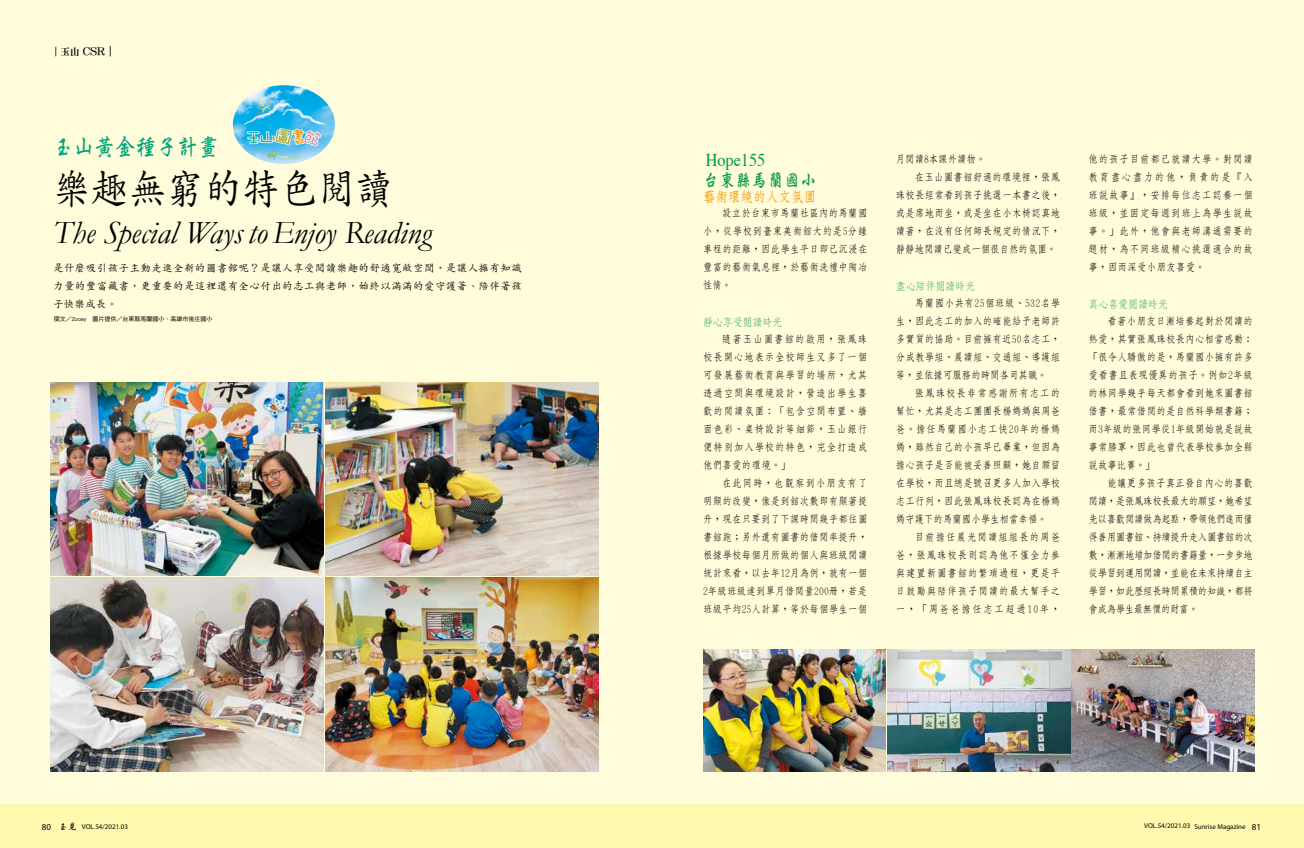
<style>
.page{position:relative;width:1304px;height:848px;background:#fff}
.page>*{position:absolute;margin:0;border:0;box-sizing:border-box;transform-origin:0 0}
.t1{font:500 42px "Std Kai";color:#000;scale:.9 1}
.t2{font:italic 32.6px "Garamond";color:#000}
.t3{font:24px "Singkai EG Bold Big 5";letter-spacing:-.04em;color:#00a67b;scale:.9 1}
.t4{font:18px "Times";color:#094;scale:.9 1}
.t5{font:18px "Singkai EG Bold Big 5";color:#094;scale:.9 1}
.t6{font:700 14px "Nan Sung";color:#f39700;scale:.9 1}
.t7{font:11px "DF Fang Song W2 HK BF";color:#094;scale:.9 1}
.t8{font:500 10.5px/18px "Nan Sung";letter-spacing:.025em;color:#000;text-align:justify;scale:.9 1}
.t9{font:500 10.5px/18px "Std Kai";letter-spacing:.04em;color:#000;text-align:justify}
.t10{font:500 10.5px "Nan Sung";color:#000;scale:.9 1}
.t11{font:10.5px "DFPG Ming XB MP BF";color:#000}
.t12{font:7px "Myriad MM 400 600";color:#000}
.t13{font:6px "DF Hei Std W5";color:#000}
.s1{font-size:9.5px}
.s2{font-family:"DF Fang Song Md HK BF";font-weight:400}
.s3{font-size:9px}
.s4{font-family:"Singkai EG Bold Big 5";font-size:9px}
</style>
<div class="page">
<div style="left:0;top:0;width:1304px;height:814px;background:#fffcdb"></div>
<div style="left:0;top:804px;width:1304px;height:44px;background:#fff9b0"></div>
<img style="left:233px;top:85px;width:48px;height:35px">
<img style="left:326px;top:382px;width:273px;height:193px">
<img style="left:51px;top:577px;width:273px;height:194px">
<img style="left:51px;top:382px;width:273px;height:193px">
<img style="left:326px;top:577px;width:273px;height:194px">
<img style="left:703px;top:649px;width:551px;height:122px">
<p class="t11" style="left:51px;top:46px;width:66px"><span class="s1">｜玉山</span> CSR｜</p>
<h3 class="t3" style="left:52px;top:135px;width:187px">玉山黃金種子計畫</h3>
<h1 class="t1" style="left:53px;top:168px;width:380px">樂趣無窮的特色閱讀</h1>
<h2 class="t2" style="left:53px;top:213px;width:380px">The Special Ways to Enjoy Reading</h2>
<p class="t9" style="left:53px;top:259px;width:470px">是什麼吸引孩子主動走進全新的圖書館呢？是讓人享受閱讀樂趣的舒適寬敞空間，是讓人擁有知識力量的豐富藏書，更重要的是這裡還有全心付出的志工與老師，始終以滿滿的愛守護著、陪伴著孩子快樂成長。</p>
<p class="t13" style="left:54px;top:315px;width:160px">撰文／Zooey 圖片提供／台東縣馬蘭國小、高雄市後庄國小</p>
<h3 class="t4" style="left:706px;top:143px;width:67px">Hope155</h3>
<h3 class="t5" style="left:703px;top:171px;width:128px">台東縣馬蘭國小</h3>
<h3 class="t6" style="left:703px;top:190px;width:128px">藝術環繞的人文氛圍</h3>
<p class="t8" style="left:703px;top:204px;width:184px;text-indent:19px">設立於台東市馬蘭社區內的馬蘭國小，從學校到臺東美術館大約是5分鐘車程的距離，因此學生平日即已沉浸在豐富的藝術氣息裡，於藝術洗禮中陶冶性情。</p>
<p class="t7" style="left:703px;top:316px;width:90px">靜心享受閱讀時光</p>
<p class="t8" style="left:703px;top:330px;width:184px;text-indent:19px">隨著玉山圖書館的<span class="s2">啟</span>用，張鳳珠校長開心地表示全校師生又多了一個可發展藝術教育與學習的場所，尤其透過空間與環境設計，營造出學生喜歡的閱讀氛圍：「包含空間布置、牆面色彩、桌椅設計等細節，玉山銀行便特別加入學校的特色，完全打造成他們喜愛的環境。」</p>
<p class="t8" style="left:703px;top:474px;width:184px;text-indent:19px">在此同時，也觀察到小朋友有了明顯的改變，像是到館次數即有顯著提升，現在只要到了下課時間幾乎都往圖書館跑；另外還有圖書的借閱率提升，根據學校每個月所做的個人與班級閱讀統計來看，以去年12月為例，就有一個2年級班級達到單月借閱量200冊，若是班級平均25人計算，等於每個學生一個</p>
<p class="t10" style="left:896px;top:154px;width:101px">月閱讀8本課外讀物。</p>
<p class="t8" style="left:915px;top:168px;width:163px">在玉山圖書館舒適的環境裡，張鳳</p>
<p class="t8" style="left:896px;top:186px;width:184px">珠校長經常看到孩子挑選一本書之後，</p>
<p class="t8" style="left:896px;top:204px;width:184px">或是席地而坐，或是坐在小木椅認真地</p>
<p class="t8" style="left:896px;top:222px;width:184px">讀著，在沒有任何師長規定的情況下，</p>
<p class="t10" style="left:896px;top:244px;width:180px">靜靜地閱讀已變成一個很自然的氛圍。</p>
<p class="t7" style="left:896px;top:280px;width:90px">盡心陪伴閱讀時光</p>
<p class="t8" style="left:896px;top:294px;width:184px;text-indent:19px">馬蘭國小共有25個班級、532名學生，因此志工的加入的確能給予老師許多實質的協助。目前擁有近50名志工，分成教學組、晨讀組、交通組、導護組等，並依據可服務的時間各司其職。</p>
<p class="t8" style="left:896px;top:384px;width:184px;text-indent:19px">張鳳珠校長非常感謝所有志工的幫忙，尤其是志工團團長楊媽媽與周爸爸。擔任馬蘭國小志工快20年的楊媽媽，雖然自己的小孩早已畢業，但因為擔心孩子是否能被妥善照顧，她自願留在學校，而且總是號召更多人加入學校志工行列，因此張鳳珠校長認為在楊媽媽守護下的馬蘭國小學生相當幸福。</p>
<p class="t8" style="left:896px;top:528px;width:184px;text-indent:19px">目前擔任晨光閱讀組組長的周爸爸，張鳳珠校長則認為他不僅全力參與建置新圖書館的繁瑣過程，更是平日鼓勵與陪伴孩子閱讀的最大幫手之一，「周爸爸擔任志工超過10年，</p>
<p class="t8" style="left:1088px;top:150px;width:184px">他的孩子目前都已就讀大學。對閱讀教育盡心盡力的他，負責的是『入班說故事』，安排每位志工認養一個班級，並固定每週到班上為學生說故事。」此外，他會與老師溝通需要的題材，為不同班級精心挑選適合的故事，因而深受小朋友喜愛。</p>
<p class="t7" style="left:1089px;top:298px;width:89px">真心喜愛閱讀時光</p>
<p class="t8" style="left:1089px;top:312px;width:184px;text-indent:19px">看著小朋友日漸培養起對於閱讀的熱愛，其實張鳳珠校長內心相當感動：「很令人驕傲的是，馬蘭國小擁有許多愛看書且表現優異的孩子。例如2年級的林同學幾乎每天都會看到她來圖書館借書，最常借閱的是自然科學類書籍；而3年級的張同學從1年級開始就是說故事常勝軍，因此也曾代表學校參加全縣說故事比賽。」</p>
<p class="t8" style="left:1089px;top:474px;width:184px;text-indent:19px">能讓更多孩子真正發自內心的喜歡閱讀，是張鳳珠校長最大的願望，她希望先以喜歡閱讀做為起點，帶領他們進而懂得善用圖書館、持續提升走入圖書館的次數，漸漸地增加借閱的書籍量，一步步地從學習到運用閱讀，並能在未來持續自主學習，如此歷經長時間累積的知識，都將會成為學生最無價的財富。</p>
<p class="t12" style="left:42px;top:823px;width:88px"><span class="s3">80</span> <span class="s4">玉見</span> VOL.54/2021.03</p>
<p class="t12" style="left:1144px;top:822px;width:103px">VOL.54/2021.03 Sunrise Magazine</p>
<p class="t12" style="left:1196px;top:822px;width:68px">Sunrise Magazine <span class="s3">8181</span></p>
</div>
